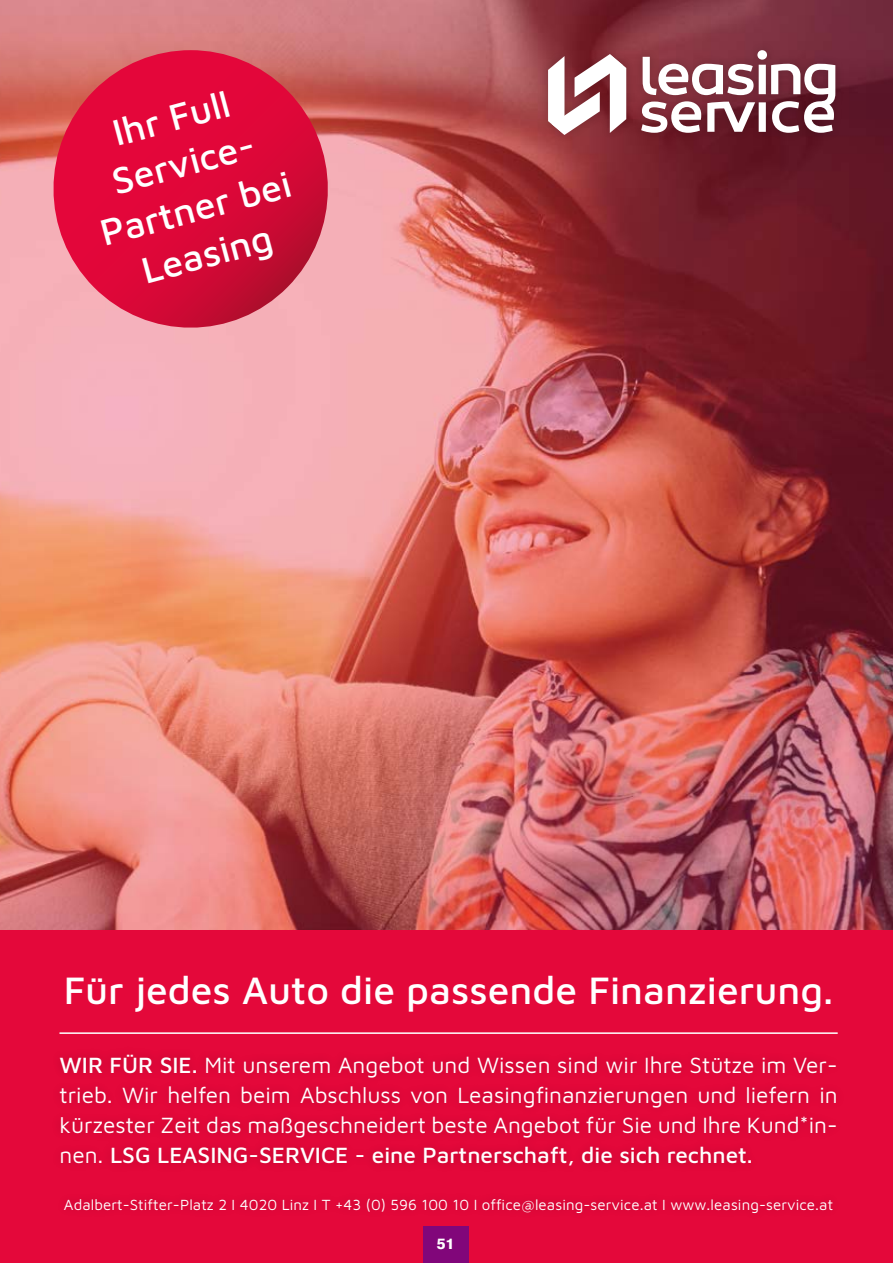
<style>
.page{position:relative;width:893px;height:1263px;background:#fff}
.page>*{position:absolute;margin:0;border:0;box-sizing:border-box;transform-origin:0 0}
.t1{font:500 39.3px "Maven Pro";color:#fff}
.t2{font:500 37.8px/46.8px "Maven Pro";color:#fff;text-align:center}
.t3{font:22.65px/30.2px "Maven Pro";color:#fff;text-align:justify}
.t4{font:15.15px "Maven Pro";letter-spacing:.005em;color:#fff}
.t5{font:800 15px "Swiss 721 BT";color:#fff}
.s1{font-weight:500}
</style>
<div class="page">
<div style="left:0;top:929px;width:893px;height:334px;background:#e4083a"></div>
<img style="left:0;top:0;width:893px;height:929px">
<svg style="left:40px;top:50px;width:301px;height:291px;background:#de3455"></svg>
<div style="left:538px;top:41px;width:307px;height:103px;background:#000;opacity:.18"></div>
<svg style="left:548px;top:54px;width:78px;height:81px"></svg>
<svg style="left:641px;top:50px;width:194px;height:83px"></svg>
<hr style="left:59px;top:1032px;width:779px;height:2px;background:#fff">
<div style="left:56px;top:1189px;width:785px;height:33px;background:#e20739"></div>
<div style="left:51px;top:1044px;width:795px;height:131px;background:#e00739"></div>
<div style="left:424px;top:1226px;width:45px;height:37px;background:#81067a"></div>
<h2 class="t2" style="left:70px;top:119px;width:198px;rotate:-15deg">Ihr Full<br>Service-<br>Partner bei<br>Leasing</h2>
<h1 class="t1" style="left:64px;top:963px;width:771px">Für jedes Auto die passende Finanzierung.</h1>
<p class="t3" style="left:59px;top:1048px;width:780px"><span class="s1">WIR FÜR SIE.</span> Mit unserem Angebot und Wissen sind wir Ihre Stütze im Ver&shy;trieb. Wir helfen beim Abschluss von Leasingfinanzierungen und liefern in kürzester Zeit das maßgeschneidert beste Angebot für Sie und Ihre Kund*in&shy;nen. <span class="s1">LSG LEASING-SERVICE - eine Partnerschaft, die sich rechnet.</span></p>
<p class="t4" style="left:64px;top:1194px;width:771px">Adalbert-Stifter-Platz 2 I 4020 Linz I T +43 (0) 596 100 10 I office@leasing-service.at I www.leasing-service.at</p>
<p class="t5" style="left:437px;top:1235px;width:19px">51</p>
</div>
